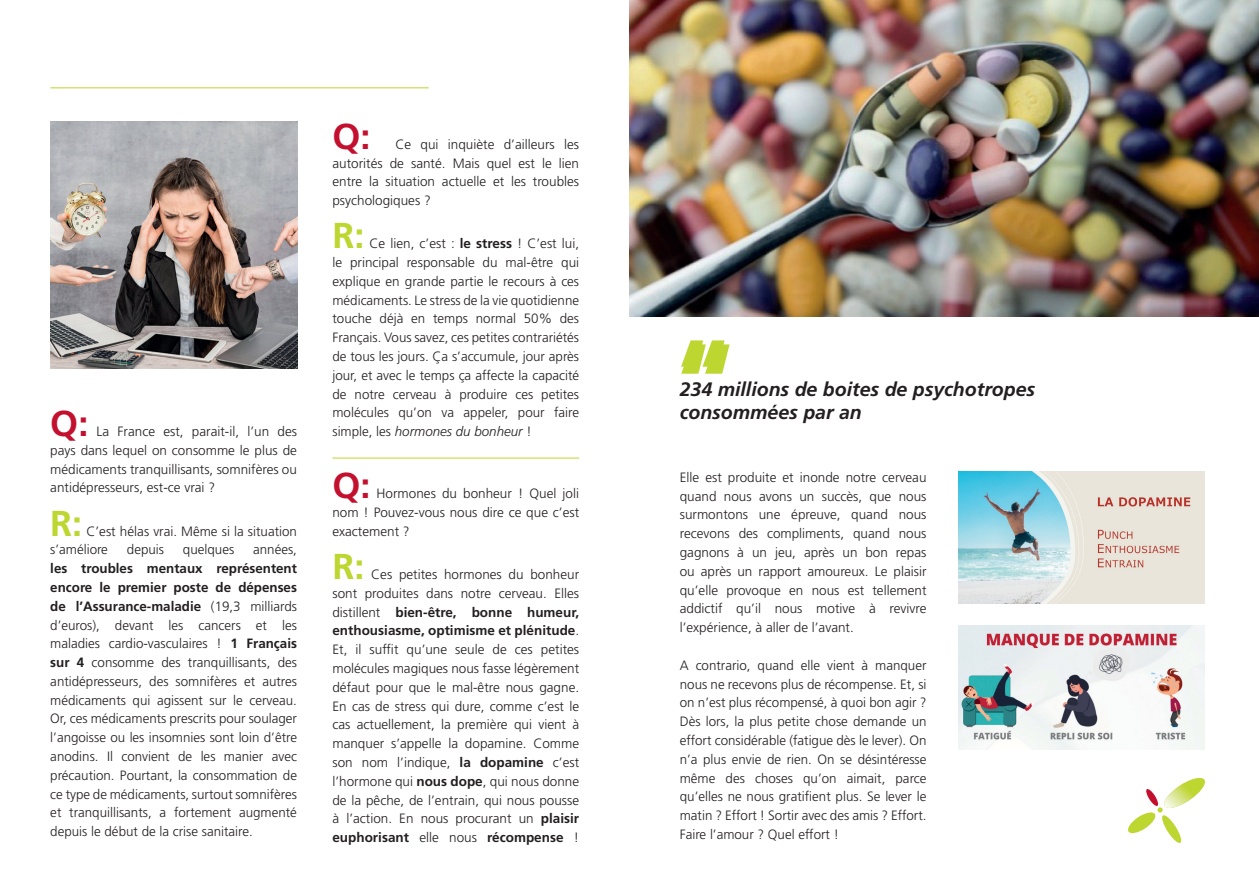
<style>
.page{position:relative;width:1259px;height:893px;background:#fff}
.page>*{position:absolute;margin:0;border:0;box-sizing:border-box;transform-origin:0 0}
.t1{font:700 36px "Frutiger LT Std";color:#c3102e}
.t2{font:700 36px "Frutiger LT Std";color:#bed630}
.t3{font:italic 700 19.5px/23.4px "Frutiger LT Std";color:#231f20}
.t4{font:300 13.5px/18.8px "Frutiger LT Std";color:#231f20;text-align:justify}
.s1{font-weight:700}
.s2{font-style:italic}
</style>
<div class="page">
<hr style="left:50px;top:87px;width:379px;height:1px;background:#bed630">
<svg style="left:1128px;top:778px;width:77px;height:65px"></svg>
<img style="left:629px;top:0;width:630px;height:317px">
<img style="left:50px;top:122px;width:247px;height:246px">
<hr style="left:332px;top:458px;width:247px;height:1px;background:#bed630">
<img style="left:958px;top:472px;width:247px;height:132px">
<img style="left:958px;top:626px;width:247px;height:124px">
<svg style="left:681px;top:340px;width:48px;height:34px"></svg>
<h1 class="t1" style="left:50px;top:402px;width:40px">Q:</h1>
<p class="t4" style="left:50px;top:422px;width:248px;text-indent:46px">La France est, parait-il, l’un des pays dans lequel on consomme le plus de médicaments tranquillisants, somnifères ou antidépresseurs, est-ce vrai ?</p>
<h1 class="t2" style="left:50px;top:502px;width:34px">R:</h1>
<p class="t4" style="left:50px;top:522px;width:248px;text-indent:36px">C’est hélas vrai. Même si la situation s’améliore</p>
<p class="t4" style="left:127px;top:540px;width:39px">depuis</p>
<p class="t4" style="left:183px;top:540px;width:53px">quelques</p>
<p class="t4" style="left:253px;top:540px;width:45px">années,</p>
<p class="t4" style="left:50px;top:559px;width:248px"><span class="s1">les troubles mentaux représentent encore le premier poste de dépenses de l’Assurance-maladie</span> (19,3 milliards d’euros), devant les cancers et les maladies cardio-vasculaires ! <span class="s1">1 Français sur 4</span> consomme des tranquillisants, des antidépresseurs, des somnifères et autres médicaments qui agissent sur le cerveau.<br>Or, ces médicaments prescrits pour soulager l’angoisse ou les insomnies sont loin d’être anodins. Il convient de les manier avec précaution. Pourtant, la consommation de ce type de médicaments, surtout somnifères et tranquillisants, a fortement augmenté depuis le début de la crise sanitaire.</p>
<h1 class="t1" style="left:332px;top:115px;width:40px">Q:</h1>
<p class="t4" style="left:332px;top:135px;width:248px;text-indent:63px">Ce qui inquiète d’ailleurs les autorités de santé. Mais quel est le lien entre la situation actuelle et les troubles psychologiques ?</p>
<h1 class="t2" style="left:332px;top:215px;width:34px">R:</h1>
<p class="t4" style="left:332px;top:234px;width:248px;text-indent:37px">Ce lien, c’est : <span class="s1">le stress</span> ! C’est lui, le principal responsable du mal-être qui explique en grande partie le recours à ces médicaments. Le stress de la vie quotidienne touche déjà en temps normal 50% des Français. Vous savez, ces petites contrariétés de tous les jours. Ça s’accumule, jour après jour, et avec le temps ça affecte la capacité de notre cerveau à produire ces petites molécules qu’on va appeler, pour faire simple, les <span class="s2">hormones du bonheur</span> !</p>
<h1 class="t1" style="left:332px;top:465px;width:40px">Q:</h1>
<p class="t4" style="left:332px;top:484px;width:248px;text-indent:44px">Hormones du bonheur ! Quel joli nom ! Pouvez-vous nous dire ce que c’est exactement ?</p>
<h1 class="t2" style="left:332px;top:545px;width:34px">R:</h1>
<p class="t4" style="left:332px;top:565px;width:248px;text-indent:39px">Ces petites hormones du bonheur sont produites dans notre cerveau. Elles distillent <span class="s1">bien-être, bonne humeur, enthousiasme, optimisme et plénitude</span>.<br>Et, il suffit qu’une seule de ces petites molécules magiques nous fasse légèrement défaut pour que le mal-être nous gagne.<br>En cas de stress qui dure, comme c’est le cas actuellement, la première qui vient à manquer s’appelle la dopamine. Comme son nom l’indique, <span class="s1">la dopamine</span> c’est l’hormone qui <span class="s1">nous dope</span>, qui nous donne de la pêche, de l’entrain, qui nous pousse à l’action. En nous procurant un <span class="s1">plaisir euphorisant</span> elle nous <span class="s1">récompense</span> !</p>
<h2 class="t3" style="left:680px;top:378px;width:357px">234 millions de boites de psychotropes consommées par an</h2>
<p class="t4" style="left:680px;top:468px;width:248px">Elle est produite et inonde notre cerveau quand nous avons un succès, que nous surmontons une épreuve, quand nous recevons des compliments, quand nous gagnons à un jeu, après un bon repas ou après un rapport amoureux. Le plaisir qu’elle provoque en nous est tellement addictif qu’il nous motive à revivre l’expérience, à aller de l’avant.</p>
<p class="t4" style="left:680px;top:656px;width:248px">A contrario, quand elle vient à manquer nous ne recevons plus de récompense. Et, si on n’est plus récompensé, à quoi bon agir ?<br>Dès lors, la plus petite chose demande un effort considérable (fatigue dès le lever). On n’a plus envie de rien. On se désintéresse même des choses qu’on aimait, parce qu’elles ne nous gratifient plus. Se lever le matin ? Effort ! Sortir avec des amis ? Effort.<br>Faire l’amour ? Quel effort !</p>
</div>
